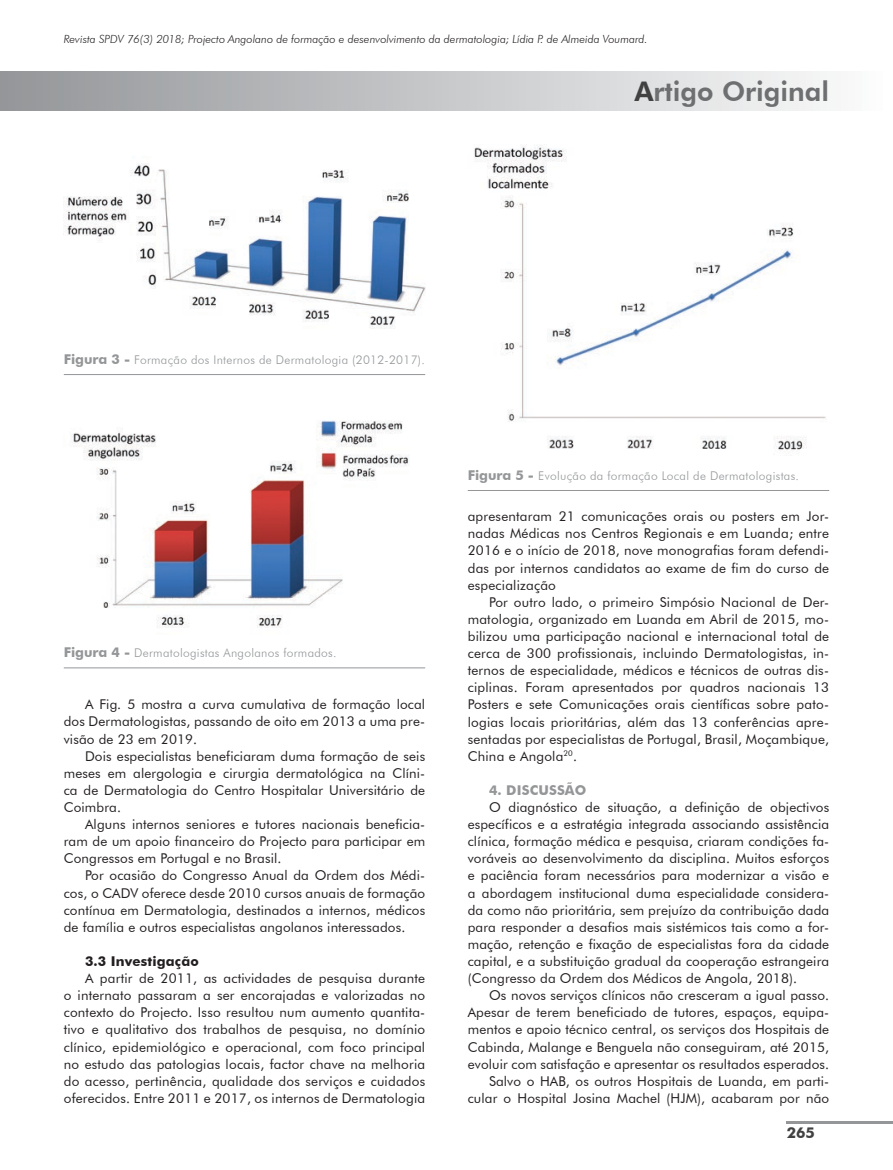
<style>
.page{position:relative;width:893px;height:1170px;background:#fff}
.page>*{position:absolute;margin:0;border:0;box-sizing:border-box;transform-origin:0 0}
.t1{font:800 27px "Futura BT";color:#6d6f71}
.t2{font:700 15px "Futura BT";color:#414142}
.t3{font:13.5px/17.1px "Futura BT";letter-spacing:.01em;color:#231f20;text-align:justify}
.t4{font:700 13.5px "Futura BT";letter-spacing:.01em;color:#231f20}
.t5{font:700 13.5px "Futura BT";letter-spacing:.01em;color:#949698}
.t6{font:300 12px "Futura BT";letter-spacing:.025em;color:#949698}
.t7{font:italic 300 11.25px "Futura BT";color:#231f20}
.s1{color:#414142}
.s2{font-weight:700;font-size:13.5px}
</style>
<div class="page">
<hr style="left:787px;top:1120px;width:106px;height:3px;background:#949698">
<div style="left:0;top:72px;width:893px;height:38px;background:linear-gradient(to right,#939598,#fcfdfd)"></div>
<hr style="left:64px;top:374px;width:361px;height:1px;background:#949698">
<img style="left:64px;top:163px;width:361px;height:166px">
<hr style="left:64px;top:667px;width:361px;height:1px;background:#949698">
<img style="left:71px;top:420px;width:338px;height:208px">
<hr style="left:468px;top:490px;width:361px;height:1px;background:#949698">
<img style="left:474px;top:145px;width:352px;height:305px">
<p class="t7" style="left:64px;top:32px;width:585px">Revista SPDV 76(3) 2018; Projecto Angolano de formação e desenvolvimento da dermatologia; Lídia P. de Almeida Voumard.</p>
<h1 class="t1" style="left:634px;top:75px;width:196px"><span class="s1">A</span>rtigo Original</h1>
<p class="t6" style="left:64px;top:352px;width:363px"><span class="s2">Figura 3 -</span> Formação dos Internos de Dermatologia (2012-2017).</p>
<p class="t6" style="left:64px;top:645px;width:274px"><span class="s2">Figura 4 -</span> Dermatologistas Angolanos formados.</p>
<p class="t3" style="left:64px;top:695px;width:363px;text-indent:21px">A Fig. 5 mostra a curva cumulativa de formação local dos Dermatologistas, passando de oito em 2013 a uma pre&shy;visão de 23 em 2019.</p>
<p class="t3" style="left:64px;top:747px;width:363px;text-indent:21px">Dois especialistas beneficiaram duma formação de seis meses em alergologia e cirurgia dermatológica na Clíni&shy;ca de Dermatologia do Centro Hospitalar Universitário de Coimbra.</p>
<p class="t3" style="left:64px;top:815px;width:363px;text-indent:21px">Alguns internos seniores e tutores nacionais beneficia&shy;ram de um apoio financeiro do Projecto para participar em Congressos em Portugal e no Brasil.</p>
<p class="t3" style="left:64px;top:866px;width:363px;text-indent:21px">Por ocasião do Congresso Anual da Ordem dos Médi&shy;cos, o CADV oferece desde 2010 cursos anuais de formação contínua em Dermatologia, destinados a internos, médicos de família e outros especialistas angolanos interessados.</p>
<p class="t4" style="left:85px;top:952px;width:115px">3.3 Investigação</p>
<p class="t3" style="left:64px;top:969px;width:363px;text-indent:21px">A partir de 2011, as actividades de pesquisa durante o internato passaram a ser encorajadas e valorizadas no contexto do Projecto. Isso resultou num aumento quantita&shy;tivo e qualitativo dos trabalhos de pesquisa, no domínio clínico, epidemiológico e operacional, com foco principal no estudo das patologias locais, factor chave na melhoria do acesso, pertinência, qualidade dos serviços e cuidados oferecidos. Entre 2011 e 2017, os internos de Dermatologia</p>
<p class="t6" style="left:468px;top:468px;width:333px"><span class="s2">Figura 5 -</span> Evolução da formação Local de Dermatologistas.</p>
<p class="t3" style="left:468px;top:507px;width:363px">apresentaram 21 comunicações orais ou posters em Jor&shy;nadas Médicas nos Centros Regionais e em Luanda; entre 2016 e o início de 2018, nove monografias foram defendi&shy;das por internos candidatos ao exame de fim do curso de especialização</p>
<p class="t3" style="left:468px;top:593px;width:363px;text-indent:21px">Por outro lado, o primeiro Simpósio Nacional de Der&shy;matologia, organizado em Luanda em Abril de 2015, mo&shy;bilizou uma participação nacional e internacional total de cerca de 300 profissionais, incluindo Dermatologistas, in&shy;ternos de especialidade, médicos e técnicos de outras dis&shy;ciplinas. Foram apresentados por quadros nacionais 13<br>Posters e sete Comunicações orais científicas sobre pato&shy;logias locais prioritárias, além das 13 conferências apre&shy;sentadas por especialistas de Portugal, Brasil, Moçambique, China e Angola<sup>20</sup>.</p>
<p class="t5" style="left:489px;top:781px;width:99px">4. DISCUSSÃO</p>
<p class="t3" style="left:468px;top:798px;width:363px;text-indent:21px">O diagnóstico de situação, a definição de objectivos específicos e a estratégia integrada associando assistência clínica, formação médica e pesquisa, criaram condições fa&shy;voráveis ao desenvolvimento da disciplina. Muitos esforços e paciência foram necessários para modernizar a visão e a abordagem institucional duma especialidade considera&shy;da como não prioritária, sem prejuízo da contribuição dada para responder a desafios mais sistémicos tais como a for&shy;mação, retenção e fixação de especialistas fora da cidade capital, e a substituição gradual da cooperação estrangeira (Congresso da Ordem dos Médicos de Angola, 2018).</p>
<p class="t3" style="left:468px;top:986px;width:363px;text-align:right">Os novos serviços clínicos não cresceram a igual passo.<br>Apesar de terem beneficiado de tutores, espaços, equipa&shy;mentos e apoio técnico central, os serviços dos Hospitais de Cabinda, Malange e Benguela não conseguiram, até 2015, evoluir com satisfação e apresentar os resultados esperados.<br>Salvo o HAB, os outros Hospitais de Luanda, em parti&shy;cular o Hospital Josina Machel (HJM), acabaram por não</p>
<p class="t2" style="left:787px;top:1123px;width:30px">265</p>
</div>
